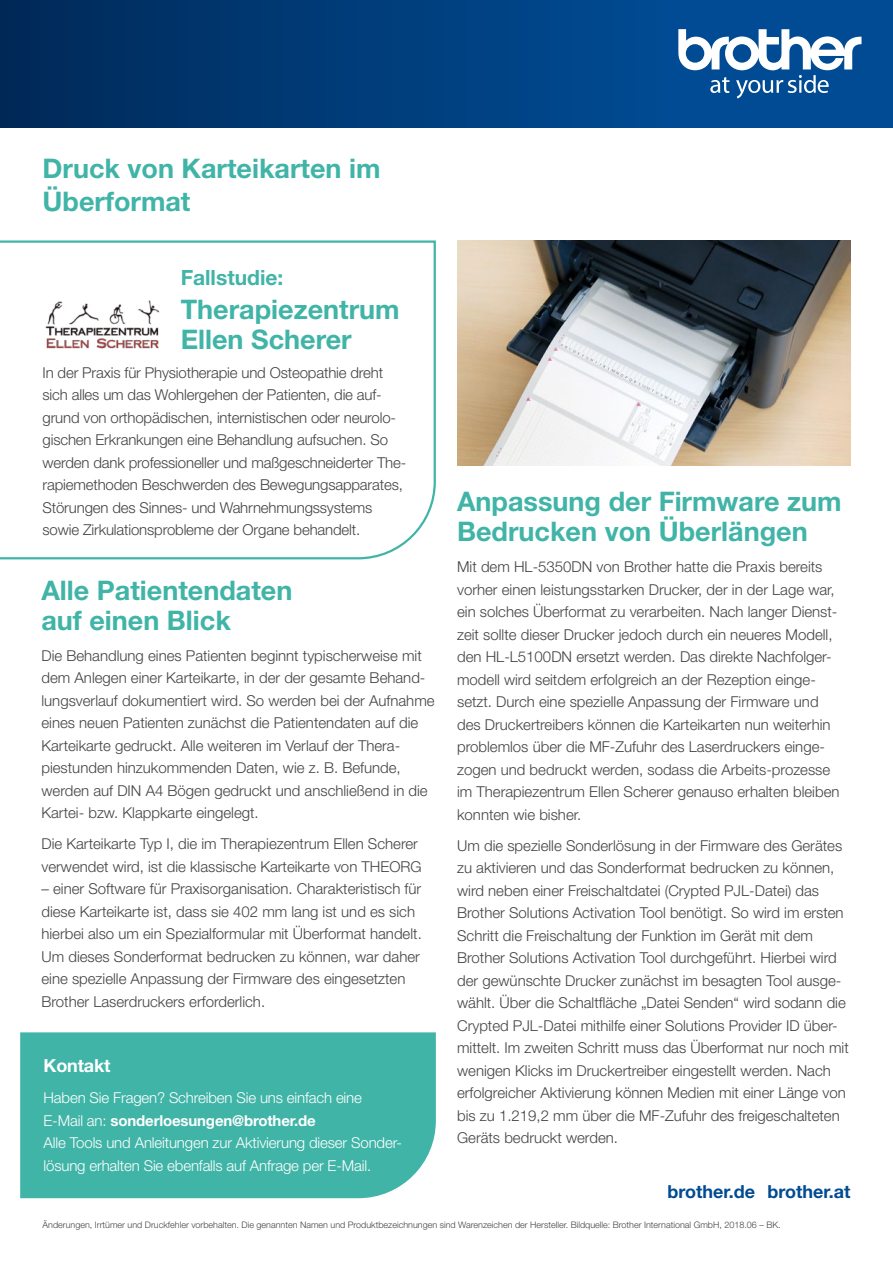
<style>
.page{position:relative;width:893px;height:1263px;background:#fff}
.page>*{position:absolute;margin:0;border:0;box-sizing:border-box;transform-origin:0 0}
.t1{font:700 27px/30px "Helvetica Neue";color:#40b4a7}
.t2{font:700 21px "Helvetica Neue";color:#40b4a7}
.t3{font:700 18px "Helvetica Neue";color:#004b93}
.t4{font:700 18px "Helvetica Neue";letter-spacing:-.01em;color:#fff}
.t5{font:300 15px/22.5px "Helvetica Neue";color:#434345}
.t6{font:300 15px/22.5px "Helvetica Neue";letter-spacing:-.01em;color:#fff}
.t7{font:700 15px "Helvetica Neue";letter-spacing:-.01em;color:#fff}
.t8{font:300 9px "Helvetica Neue";color:#434345}
.s1{font-weight:300}
</style>
<div class="page">
<div style="left:20px;top:1032px;width:416px;height:166px;background:#40b4a7"></div>
<svg style="left:0;top:240px;width:436px;height:320px"></svg>
<div style="left:0;top:0;width:674px;height:128px;background:linear-gradient(to right,#002958,#004c94)"></div>
<div style="left:672px;top:0;width:221px;height:128px;background:#004b93"></div>
<svg style="left:678px;top:29px;width:183px;height:69px"></svg>
<img style="left:45px;top:298px;width:116px;height:50px">
<img style="left:457px;top:240px;width:393px;height:226px">
<p class="t1" style="left:43px;top:153px;width:339px">Druck von Karteikarten im</p>
<p class="t1" style="left:43px;top:186px;width:149px">Überformat</p>
<p class="t2" style="left:181px;top:264px;width:104px">Fallstudie:</p>
<p class="t1" style="left:181px;top:294px;width:220px">Therapiezentrum<br>Ellen Scherer</p>
<p class="t5" style="left:43px;top:361px;width:365px">In der Praxis für Physiotherapie und Osteopathie dreht sich alles um das Wohlergehen der Patienten, die auf&shy;grund von orthopädischen, internistischen oder neurolo&shy;gischen Erkrankungen eine Behandlung aufsuchen. So werden dank professioneller und maßgeschneiderter The&shy;rapiemethoden Beschwerden des Bewegungsapparates, Störungen des Sinnes- und Wahrnehmungssystems sowie Zirkulationsprobleme der Organe behandelt.</p>
<p class="t1" style="left:41px;top:574px;width:252px">Alle Patientendaten</p>
<p class="t1" style="left:41px;top:604px;width:191px">auf einen Blick</p>
<p class="t5" style="left:41px;top:644px;width:395px">Die Behandlung eines Patienten beginnt typischerweise mit dem Anlegen einer Karteikarte, in der der gesamte Behand&shy;lungsverlauf dokumentiert wird. So werden bei der Aufnahme eines neuen Patienten zunächst die Patientendaten auf die Karteikarte gedruckt. Alle weiteren im Verlauf der Thera&shy;piestunden hinzukommenden Daten, wie z. B. Befunde, werden auf DIN A4 Bögen gedruckt und anschließend in die Kartei- bzw. Klappkarte eingelegt.</p>
<p class="t5" style="left:41px;top:832px;width:382px">Die Karteikarte Typ I, die im Therapiezentrum Ellen Scherer verwendet wird, ist die klassische Karteikarte von THEORG</p>
<p class="t5" style="left:41px;top:877px;width:382px">– einer Software für Praxisorganisation. Charakteristisch für diese Karteikarte ist, dass sie 402 mm lang ist und es sich hierbei also um ein Spezialformular mit Überformat handelt.<br>Um dieses Sonderformat bedrucken zu können, war daher eine spezielle Anpassung der Firmware des eingesetzten Brother Laserdruckers erforderlich.</p>
<p class="t4" style="left:44px;top:1054px;width:68px">Kontakt</p>
<p class="t6" style="left:44px;top:1086px;width:320px">Haben Sie Fragen? Schreiben Sie uns einfach eine</p>
<p class="t7" style="left:44px;top:1111px;width:274px"><span class="s1">E-Mail an:</span> sonderloesungen@brother.de</p>
<p class="t6" style="left:44px;top:1131px;width:360px">Alle Tools und Anleitungen zur Aktivierung dieser Sonder&shy;lösung erhalten Sie ebenfalls auf Anfrage per E-Mail.</p>
<p class="t1" style="left:457px;top:486px;width:386px">Anpassung der Firmware zum<br>Bedrucken von Überlängen</p>
<p class="t5" style="left:457px;top:555px;width:384px">Mit dem HL-5350DN von Brother hatte die Praxis bereits vorher einen leistungsstarken Drucker, der in der Lage war, ein solches Überformat zu verarbeiten. Nach langer Dienst&shy;zeit sollte dieser Drucker jedoch durch ein neueres Modell, den HL-L5100DN ersetzt werden. Das direkte Nachfolger&shy;modell wird seitdem erfolgreich an der Rezeption einge&shy;setzt. Durch eine spezielle Anpassung der Firmware und des Druckertreibers können die Karteikarten nun weiterhin problemlos über die MF-Zufuhr des Laserdruckers einge&shy;zogen und bedruckt werden, sodass die Arbeits-prozesse im Therapiezentrum Ellen Scherer genauso erhalten bleiben konnten wie bisher.</p>
<p class="t5" style="left:457px;top:834px;width:393px">Um die spezielle Sonderlösung in der Firmware des Gerätes zu aktivieren und das Sonderformat bedrucken zu können, wird neben einer Freischaltdatei (Crypted PJL-Datei) das Brother Solutions Activation Tool benötigt. So wird im ersten Schritt die Freischaltung der Funktion im Gerät mit dem Brother Solutions Activation Tool durchgeführt. Hierbei wird der gewünschte Drucker zunächst im besagten Tool ausge&shy;wählt. Über die Schaltfläche „Datei Senden“ wird sodann die Crypted PJL-Datei mithilfe einer Solutions Provider ID über&shy;mittelt. Im zweiten Schritt muss das Überformat nur noch mit wenigen Klicks im Druckertreiber eingestellt werden. Nach erfolgreicher Aktivierung können Medien mit einer Länge von bis zu 1.219,2 mm über die MF-Zufuhr des freigeschalteten Geräts bedruckt werden.</p>
<p class="t3" style="left:667px;top:1181px;width:184px">brother.de brother.at</p>
<p class="t8" style="left:43px;top:1219px;width:740px">Änderungen, Irrtümer und Druckfehler vorbehalten. Die genannten Namen und Produktbezeichnungen sind Warenzeichen der Hersteller. Bildquelle: Brother International GmbH, 2018.06 – BK.</p>
</div>
